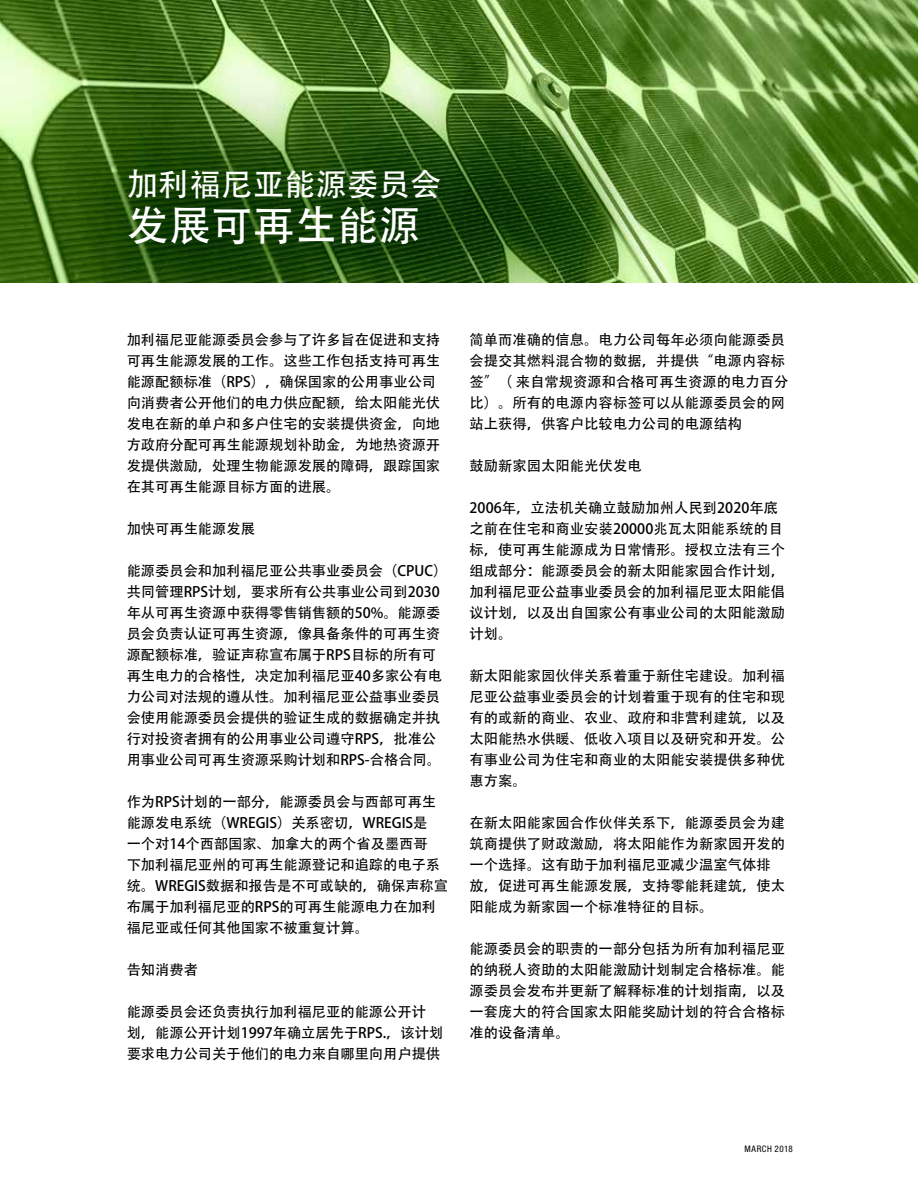
<style>
.page{position:relative;width:918px;height:1188px;background:#fff}
.page>*{position:absolute;margin:0;border:0;box-sizing:border-box;transform-origin:0 0}
.t1{font:42px "Adobe Heiti Std";color:#fff}
.t2{font:31.5px "Adobe Heiti Std";color:#fff}
.t3{font:14.25px/21px "Adobe Heiti Std";color:#000}
.t4{font:condensed 9px "Helvetica Neue LT Std";letter-spacing:.055em;color:#000}
</style>
<div class="page">
<img style="left:0;top:0;width:918px;height:282px">
<h2 class="t2" style="left:127px;top:165px;width:316px">加利福尼亚能源委员会</h2>
<h1 class="t1" style="left:127px;top:200px;width:295px">发展可再生能源</h1>
<p class="t3" style="left:127px;top:330px;width:315px">加利福尼亚能源委员会参与了许多旨在促进和支持可再生能源发展的工作。这些工作包括支持可再生能源配额标准（RPS），确保国家的公用事业公司向消费者公开他们的电力供应配额，给太阳能光伏发电在新的单户和多户住宅的安装提供资金，向地方政府分配可再生能源规划补助金，为地热资源开发提供激励，处理生物能源发展的障碍，跟踪国家在其可再生能源目标方面的进展。</p>
<p class="t3" style="left:127px;top:519px;width:130px">加快可再生能源发展</p>
<p class="t3" style="left:127px;top:561px;width:322px">能源委员会和加利福尼亚公共事业委员会（CPUC）共同管理RPS计划，要求所有公共事业公司到2030年从可再生资源中获得零售销售额的50%。能源委员会负责认证可再生资源，像具备条件的可再生资源配额标准，验证声称宣布属于RPS目标的所有可再生电力的合格性，决定加利福尼亚40多家公有电力公司对法规的遵从性。加利福尼亚公益事业委员会使用能源委员会提供的验证生成的数据确定并执行对投资者拥有的公用事业公司遵守RPS，批准公用事业公司可再生资源采购计划和RPS-合格合同。</p>
<p class="t3" style="left:127px;top:792px;width:323px">作为RPS计划的一部分，能源委员会与西部可再生能源发电系统（WREGIS）关系密切，WREGIS是<br>一个对14个西部国家、加拿大的两个省及墨西哥<br>下加利福尼亚州的可再生能源登记和追踪的电子系统。WREGIS数据和报告是不可或缺的，确保声称宣布属于加利福尼亚的RPS的可再生能源电力在加利福尼亚或任何其他国家不被重复计算。</p>
<p class="t3" style="left:127px;top:960px;width:73px">告知消费者</p>
<p class="t3" style="left:127px;top:1002px;width:318px">能源委员会还负责执行加利福尼亚的能源公开计划，能源公开计划1997年确立居先于RPS.，该计划要求电力公司关于他们的电力来自哪里向用户提供</p>
<p class="t3" style="left:470px;top:330px;width:320px">简单而准确的信息。电力公司每年必须向能源委员会提交其燃料混合物的数据，并提供“电源内容标签”（ 来自常规资源和合格可再生资源的电力百分比）。所有的电源内容标签可以从能源委员会的网站上获得，供客户比较电力公司的电源结构</p>
<p class="t3" style="left:470px;top:456px;width:174px">鼓励新家园太阳能光伏发电</p>
<p class="t3" style="left:470px;top:498px;width:317px">2006年，立法机关确立鼓励加州人民到2020年底之前在住宅和商业安装20000兆瓦太阳能系统的目标，使可再生能源成为日常情形。授权立法有三个组成部分：能源委员会的新太阳能家园合作计划，加利福尼亚公益事业委员会的加利福尼亚太阳能倡议计划，以及出自国家公有事业公司的太阳能激励计划。</p>
<p class="t3" style="left:470px;top:666px;width:317px;text-align:justify">新太阳能家园伙伴关系着重于新住宅建设。加利福尼亚公益事业委员会的计划着重于现有的住宅和现有的或新的商业、农业、政府和非营利建筑，以及太阳能热水供暖、低收入项目以及研究和开发。公有事业公司为住宅和商业的太阳能安装提供多种优惠方案。</p>
<p class="t3" style="left:470px;top:813px;width:317px">在新太阳能家园合作伙伴关系下，能源委员会为建筑商提供了财政激励，将太阳能作为新家园开发的一个选择。这有助于加利福尼亚减少温室气体排放，促进可再生能源发展，支持零能耗建筑，使太阳能成为新家园一个标准特征的目标。</p>
<p class="t3" style="left:470px;top:939px;width:317px;text-align:justify">能源委员会的职责的一部分包括为所有加利福尼亚的纳税人资助的太阳能激励计划制定合格标准。能源委员会发布并更新了解释标准的计划指南，以及一套庞大的符合国家太阳能奖励计划的符合合格标准的设备清单。</p>
<p class="t4" style="left:745px;top:1144px;width:50px">MARCH 2018</p>
</div>
